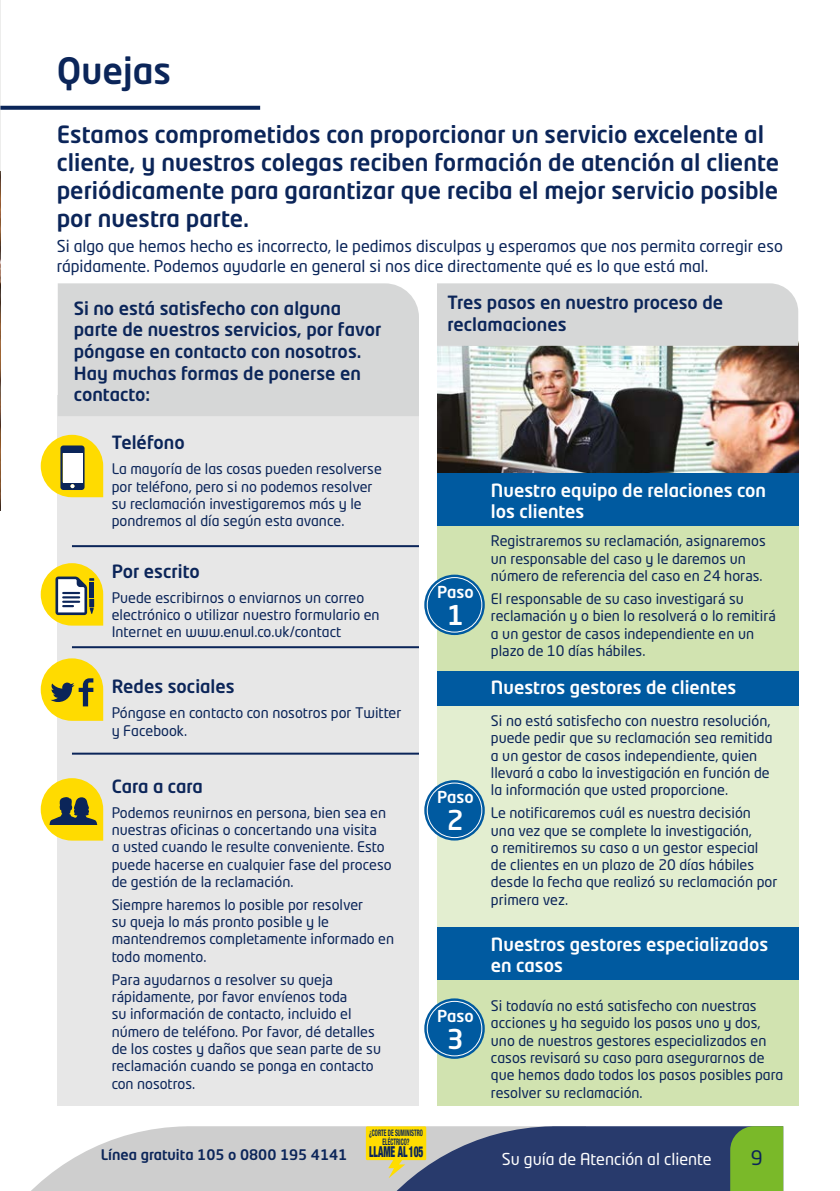
<style>
.page{position:relative;width:840px;height:1191px;background:#fff}
.page>*{position:absolute;margin:0;border:0;box-sizing:border-box;transform-origin:0 0}
._1_Main_header{font:500 36px "Neo Tech Std";color:#0b2559}
.t1{font:500 27px "Neo Tech Std";color:#fff}
._3_Sub_header_text{font:500 23.4px/28.2px "Neo Tech Std";color:#0b2559}
.t2{font:19.8px "Neo Tech Std";color:#0b2559}
.t3{font:500 18px/21.6px "Neo Tech Std";color:#0b2559}
.t4{font:500 18px/21.6px "Neo Tech Std";color:#fff}
._4_Body_copy{font:16.2px/19.4px "Neo Tech Std";color:#0b2559}
.t5{font:16.2px "Neo Tech Std";color:#fff}
.t6{font:500 16.2px "Neo Tech Std";letter-spacing:-.01em;color:#fff}
.t7{font:900 condensed 15px "Helvetica Neue LT Pro";color:#0b2559;scale:.63 1}
.t8{font:14.4px/17.4px "Neo Tech Std";color:#0b2559}
.t9{font:500 14.4px "Neo Tech Std";color:#0b2559}
.t10{font:700 condensed 9px/8.4px "Helvetica Neue LT Pro";color:#0b2559;text-align:center;scale:.62 1}
</style>
<div class="page">
<img style="left:437px;top:346px;width:360px;height:127px">
<div style="left:437px;top:283px;width:360px;height:63px;background:#d6d7d7"></div>
<div style="left:58px;top:396px;width:361px;height:710px;background:#e7e7e7"></div>
<div style="left:437px;top:473px;width:360px;height:202px;background:#d1e3b0"></div>
<div style="left:437px;top:671px;width:360px;height:256px;background:#e3eed0"></div>
<div style="left:437px;top:473px;width:360px;height:53px;background:#005aa0"></div>
<div style="left:437px;top:671px;width:360px;height:35px;background:#005aa0"></div>
<div style="left:437px;top:931px;width:360px;height:175px;background:#d1e3b0"></div>
<img style="left:0;top:0;width:1px;height:171px">
<div style="left:424px;top:574px;width:60px;height:61px;background:#005aa0;border-radius:50%"></div>
<div style="left:426px;top:577px;width:56px;height:55px;border:1px solid #fff;border-radius:50%"></div>
<div style="left:424px;top:780px;width:60px;height:60px;background:#005aa0;border-radius:50%"></div>
<div style="left:426px;top:782px;width:56px;height:56px;border:1px solid #fff;border-radius:50%"></div>
<div style="left:41px;top:435px;width:62px;height:62px;background:#ffdb00;border-radius:31px"></div>
<svg style="left:60px;top:445px;width:24px;height:45px"></svg>
<div style="left:41px;top:563px;width:62px;height:62px;background:#ffdb00;border-radius:31px"></div>
<svg style="left:55px;top:576px;width:39px;height:39px;background:#999f96"></svg>
<div style="left:41px;top:658px;width:62px;height:63px;background:#ffdb00;border-radius:31px"></div>
<svg style="left:51px;top:678px;width:42px;height:28px"></svg>
<div style="left:41px;top:778px;width:62px;height:62px;background:#ffdb00;border-radius:31px"></div>
<svg style="left:49px;top:797px;width:48px;height:28px"></svg>
<hr style="left:72px;top:545px;width:347px;height:2px;background:#0b2559">
<hr style="left:72px;top:646px;width:347px;height:2px;background:#0b2559">
<hr style="left:72px;top:752px;width:347px;height:2px;background:#0b2559">
<div style="left:58px;top:283px;width:361px;height:133px;background:#d6d7d7"></div>
<div style="left:437px;top:927px;width:360px;height:52px;background:#005aa0"></div>
<div style="left:424px;top:998px;width:60px;height:60px;background:#005aa0;border-radius:50%"></div>
<div style="left:426px;top:1001px;width:56px;height:55px;border:1px solid #fff;border-radius:50%"></div>
<img style="left:0;top:171px;width:1px;height:339px">
<svg style="left:0;top:106px;width:260px;height:4px"></svg>
<svg style="left:31px;top:1126px;width:751px;height:65px;background:#8e9898"></svg>
<p class="_1_Main_header" style="left:57px;top:48px;width:116px">Quejas</p>
<p class="_3_Sub_header_text" style="left:57px;top:119px;width:723px">Estamos comprometidos con proporcionar un servicio excelente al cliente, y nuestros colegas reciben formación de atención al cliente periódicamente para garantizar que reciba el mejor servicio posible por nuestra parte.</p>
<p class="_4_Body_copy" style="left:57px;top:236px;width:727px">Si algo que hemos hecho es incorrecto, le pedimos disculpas y esperamos que nos permita corregir eso rápidamente. Podemos ayudarle en general si nos dice directamente qué es lo que está mal.</p>
<p class="t3" style="left:447px;top:291px;width:277px">Tres pasos en nuestro proceso de reclamaciones</p>
<p class="t3" style="left:74px;top:297px;width:309px">Si no está satisfecho con alguna parte de nuestros servicios, por favor póngase en contacto con nosotros.<br>Hay muchas formas de ponerse en contacto:</p>
<p class="t3" style="left:112px;top:431px;width:75px">Teléfono</p>
<p class="t8" style="left:112px;top:460px;width:271px">La mayoría de las cosas pueden resolverse por teléfono, pero si no podemos resolver su reclamación investigaremos más y le pondremos al día según esta avance.</p>
<p class="t3" style="left:112px;top:560px;width:89px">Por escrito</p>
<p class="t8" style="left:112px;top:588px;width:269px">Puede escribirnos o enviarnos un correo electrónico o utilizar nuestro formulario en<br>Internet en www.enwl.co.uk/contact</p>
<p class="t3" style="left:112px;top:675px;width:124px">Redes sociales</p>
<p class="t8" style="left:112px;top:704px;width:291px">Póngase en contacto con nosotros por Twitter y Facebook.</p>
<p class="t3" style="left:112px;top:775px;width:93px">Cara a cara</p>
<p class="t8" style="left:112px;top:803px;width:281px">Podemos reunirnos en persona, bien sea en nuestras oficinas o concertando una visita<br>a usted cuando le resulte conveniente. Esto puede hacerse en cualquier fase del proceso de gestión de la reclamación.</p>
<p class="t8" style="left:112px;top:895px;width:284px">Siempre haremos lo posible por resolver<br>su queja lo más pronto posible y le mantendremos completamente informado en todo momento.</p>
<p class="t8" style="left:112px;top:970px;width:271px">Para ayudarnos a resolver su queja rápidamente, por favor envíenos toda<br>su información de contacto, incluido el número de teléfono. Por favor, dé detalles de los costes y daños que sean parte de su reclamación cuando se ponga en contacto con nosotros.</p>
<p class="t6" style="left:437px;top:581px;width:38px">Paso</p>
<p class="t1" style="left:446px;top:598px;width:19px">1</p>
<p class="t6" style="left:437px;top:787px;width:38px">Paso</p>
<p class="t1" style="left:446px;top:803px;width:19px">2</p>
<p class="t6" style="left:437px;top:1005px;width:38px">Paso</p>
<p class="t1" style="left:446px;top:1021px;width:19px">3</p>
<p class="t4" style="left:490px;top:479px;width:276px">Nuestro equipo de relaciones con los clientes</p>
<p class="t8" style="left:490px;top:532px;width:276px">Registraremos su reclamación, asignaremos un responsable del caso y le daremos un número de referencia del caso en 24 horas.</p>
<p class="t8" style="left:490px;top:590px;width:286px">El responsable de su caso investigará su reclamación y o bien lo resolverá o lo remitirá a un gestor de casos independiente en un plazo de 10 días hábiles.</p>
<p class="t4" style="left:490px;top:676px;width:246px">Nuestros gestores de clientes</p>
<p class="t8" style="left:490px;top:712px;width:283px">Si no está satisfecho con nuestra resolución, puede pedir que su reclamación sea remitida a un gestor de casos independiente, quien llevará a cabo la investigación en función de la información que usted proporcione.</p>
<p class="t8" style="left:490px;top:804px;width:288px">Le notificaremos cuál es nuestra decisión una vez que se complete la investigación,<br>o remitiremos su caso a un gestor especial de clientes en un plazo de 20 días hábiles desde la fecha que realizó su reclamación por primera vez.</p>
<p class="t4" style="left:490px;top:932px;width:279px">Nuestros gestores especializados en casos</p>
<p class="t8" style="left:490px;top:996px;width:293px">Si todavía no está satisfecho con nuestras acciones y ha seguido los pasos uno y dos, uno de nuestros gestores especializados en casos revisará su caso para asegurarnos de que hemos dado todos los pasos posibles para resolver su reclamación.</p>
<p class="t10" style="left:369px;top:1129px;width:88px">¿CORTE DE SUMINISTRO<br>ELÉCTRICO?</p>
<p class="t7" style="left:369px;top:1143px;width:88px">LLAME AL 105</p>
<p class="t9" style="left:101px;top:1145px;width:248px">Línea gratuita 105 o 0800 195 4141</p>
<p class="t5" style="left:501px;top:1148px;width:211px">Su guía de Atención al cliente</p>
<h3 class="t2" style="left:750px;top:1145px;width:13px">9</h3>
</div>
